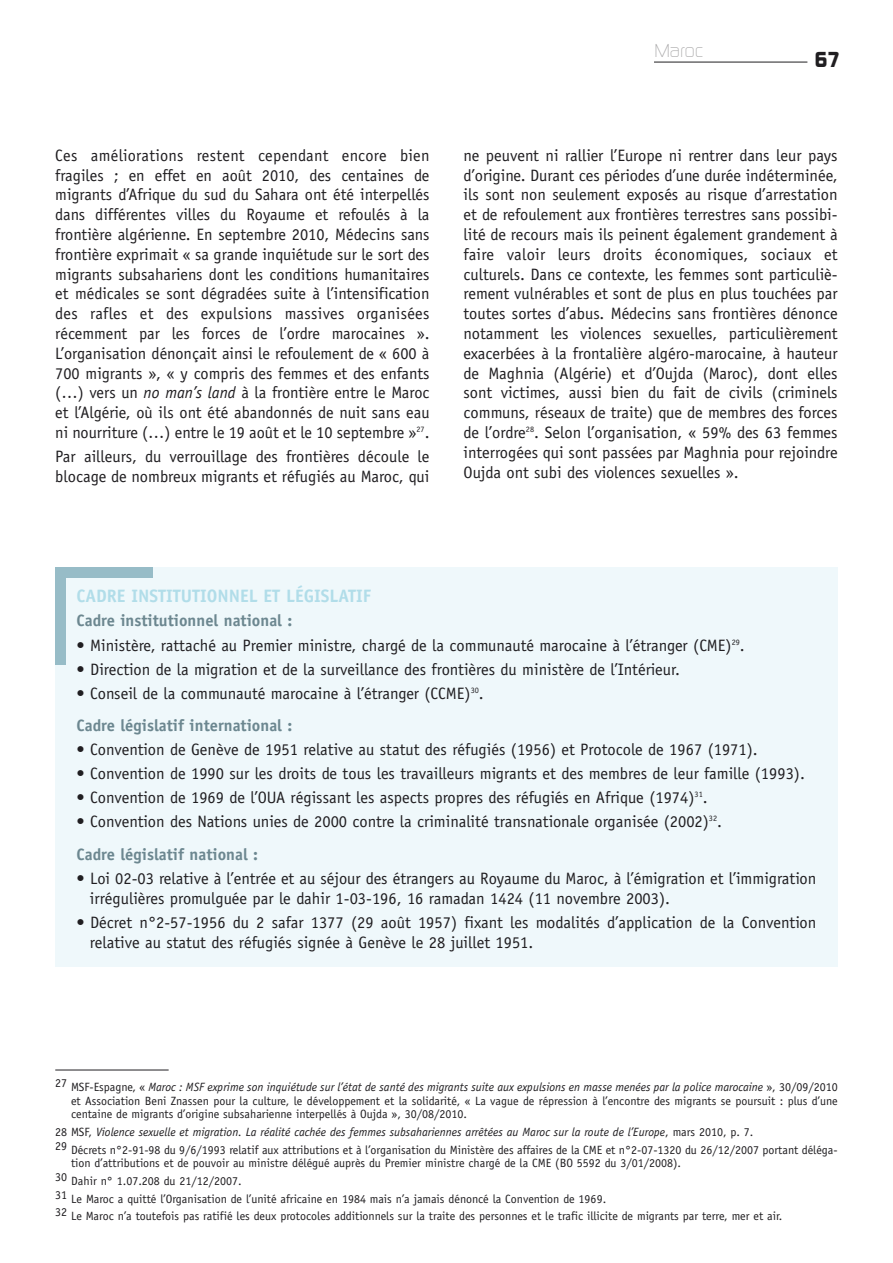
<style>
.page{position:relative;width:893px;height:1263px;background:#fff}
.page>*{position:absolute;margin:0;border:0;box-sizing:border-box;transform-origin:0 0}
.t1{font:700 21px "Digital";color:#201e21}
.t2{font:700 18px "Officina Sans";color:#b1dde9}
.t3{font:300 18px "Digital";letter-spacing:-.005em;color:#a6a5a6}
.t4{font:16.5px/19.8px "Officina Sans";color:#201e21}
.t5{font:700 16.5px "Officina Sans";color:#6c8790}
.t6{font:12px/17.7px "Officina Sans";color:#201e21}
.s1{font-style:italic}
.s2{font-weight:700;color:#6c8790}
</style>
<div class="page">
<div style="left:55px;top:567px;width:783px;height:399px;background:#eff8fb"></div>
<div style="left:55px;top:567px;width:11px;height:98px;background:#97bcc7"></div>
<div style="left:55px;top:567px;width:98px;height:11px;background:#97bcc7"></div>
<hr style="left:654px;top:62px;width:153px;height:1px;background:#201e21">
<hr style="left:55px;top:1070px;width:114px;height:1px;background:#201e21">
<p class="t4" style="left:55px;top:147px;width:376px;text-align:justify">Ces améliorations restent cependant encore bien fragiles ; en effet en août 2010, des centaines de migrants d’Afrique du sud du Sahara ont été interpellés dans différentes villes du Royaume et refoulés à la frontière algérienne. En septembre 2010, Médecins sans frontière exprimait « sa grande inquiétude sur le sort des migrants subsahariens dont les conditions humanitaires et médicales se sont dégradées suite à l’intensification des rafles et des expulsions massives organisées récemment par les forces de l’ordre marocaines ».<br>L’organisation dénonçait ainsi le refoulement de « 600 à 700 migrants », « y compris des femmes et des enfants (…) vers un <span class="s1">no man’s land</span> à la frontière entre le Maroc et l’Algérie, où ils ont été abandonnés de nuit sans eau ni nourriture (…) entre le 19 août et le 10 septembre »<sup>27</sup>.</p>
<p class="t4" style="left:55px;top:448px;width:376px">Par ailleurs, du verrouillage des frontières découle le blocage de nombreux migrants et réfugiés au Maroc, qui</p>
<p class="t3" style="left:654px;top:44px;width:50px">Maroc</p>
<p class="t1" style="left:815px;top:52px;width:27px">67</p>
<p class="t4" style="left:463px;top:147px;width:376px;text-align:justify">ne peuvent ni rallier l’Europe ni rentrer dans leur pays d’origine. Durant ces périodes d’une durée indéterminée, ils sont non seulement exposés au risque d’arrestation et de refoulement aux frontières terrestres sans possibi&shy;lité de recours mais ils peinent également grandement à faire valoir leurs droits économiques, sociaux et culturels. Dans ce contexte, les femmes sont particuliè&shy;rement vulnérables et sont de plus en plus touchées par toutes sortes d’abus. Médecins sans frontières dénonce notamment les violences sexuelles, particulièrement exacerbées à la frontalière algéro-marocaine, à hauteur de Maghnia (Algérie) et d’Oujda (Maroc), dont elles sont victimes, aussi bien du fait de civils (criminels communs, réseaux de traite) que de membres des forces de l’ordre<sup>28</sup>. Selon l’organisation, « 59% des 63 femmes interrogées qui sont passées par Maghnia pour rejoindre Oujda ont subi des violences sexuelles ».</p>
<p class="t2" style="left:77px;top:589px;width:296px">CADRE INSTITUTIONNEL ET LÉGISLATIF</p>
<p class="t5" style="left:77px;top:615px;width:217px">Cadre institutionnel national :</p>
<p class="t4" style="left:77px;top:636px;width:670px">• Ministère, rattaché au Premier ministre, chargé de la communauté marocaine à l’étranger (CME)<sup>29</sup>.</p>
<p class="t4" style="left:77px;top:660px;width:605px">• Direction de la migration et de la surveillance des frontières du ministère de l’Intérieur.</p>
<p class="t4" style="left:77px;top:678px;width:409px;line-height:32.5px">• Conseil de la communauté marocaine à l’étranger (CCME)<sup>30</sup>.<br><span class="s2">Cadre législatif international :</span></p>
<p class="t4" style="left:77px;top:741px;width:683px">• Convention de Genève de 1951 relative au statut des réfugiés (1956) et Protocole de 1967 (1971).</p>
<p class="t4" style="left:77px;top:765px;width:730px">• Convention de 1990 sur les droits de tous les travailleurs migrants et des membres de leur famille (1993).</p>
<p class="t4" style="left:77px;top:789px;width:633px">• Convention de 1969 de l’OUA régissant les aspects propres des réfugiés en Afrique (1974)<sup>31</sup>.</p>
<p class="t4" style="left:77px;top:807px;width:647px;line-height:32.5px">• Convention des Nations unies de 2000 contre la criminalité transnationale organisée (2002)<sup>32</sup>.<br><span class="s2">Cadre législatif national :</span></p>
<p class="t4" style="left:90px;top:870px;width:728px;text-indent:-13px">• Loi 02-03 relative à l’entrée et au séjour des étrangers au Royaume du Maroc, à l’émigration et l’immigration irrégulières promulguée par le dahir 1-03-196, 16 ramadan 1424 (11 novembre 2003).</p>
<p class="t4" style="left:90px;top:914px;width:728px;text-indent:-13px">• Décret n°2-57-1956 du 2 safar 1377 (29 août 1957) fixant les modalités d’application de la Convention relative au statut des réfugiés signée à Genève le 28 juillet 1951.</p>
<p class="t6" style="left:71px;top:1081px;width:768px;line-height:13.5px;text-align:justify;text-indent:-16px">27 MSF-Espagne, « <span class="s1">Maroc : MSF exprime son inquiétude sur l’état de santé des migrants suite aux expulsions en masse menées par la police marocaine</span> », 30/09/2010 et Association Beni Znassen pour la culture, le développement et la solidarité, « La vague de répression à l’encontre des migrants se poursuit : plus d’une centaine de migrants d’origine subsaharienne interpellés à Oujda », 30/08/2010.</p>
<p class="t6" style="left:55px;top:1124px;width:784px">28 MSF, <span class="s1">Violence sexuelle et migration. La réalité cachée des femmes subsahariennes arrêtées au Maroc sur la route de l’Europe</span>, mars 2010, p. 7.<br>29 Décrets n°2-91-98 du 9/6/1993 relatif aux attributions et à l’organisation du Ministère des affaires de la CME et n°2-07-1320 du 26/12/2007 portant déléga-</p>
<p class="t6" style="left:55px;top:1155px;width:729px;text-indent:16px">tion d’attributions et de pouvoir au ministre délégué auprès du Premier ministre chargé de la CME (BO 5592 du 3/01/2008).<br>30 Dahir n° 1.07.208 du 21/12/2007.<br>31 Le Maroc a quitté l’Organisation de l’unité africaine en 1984 mais n’a jamais dénoncé la Convention de 1969.<br>32 Le Maroc n’a toutefois pas ratifié les deux protocoles additionnels sur la traite des personnes et le trafic illicite de migrants par terre, mer et air.</p>
</div>
